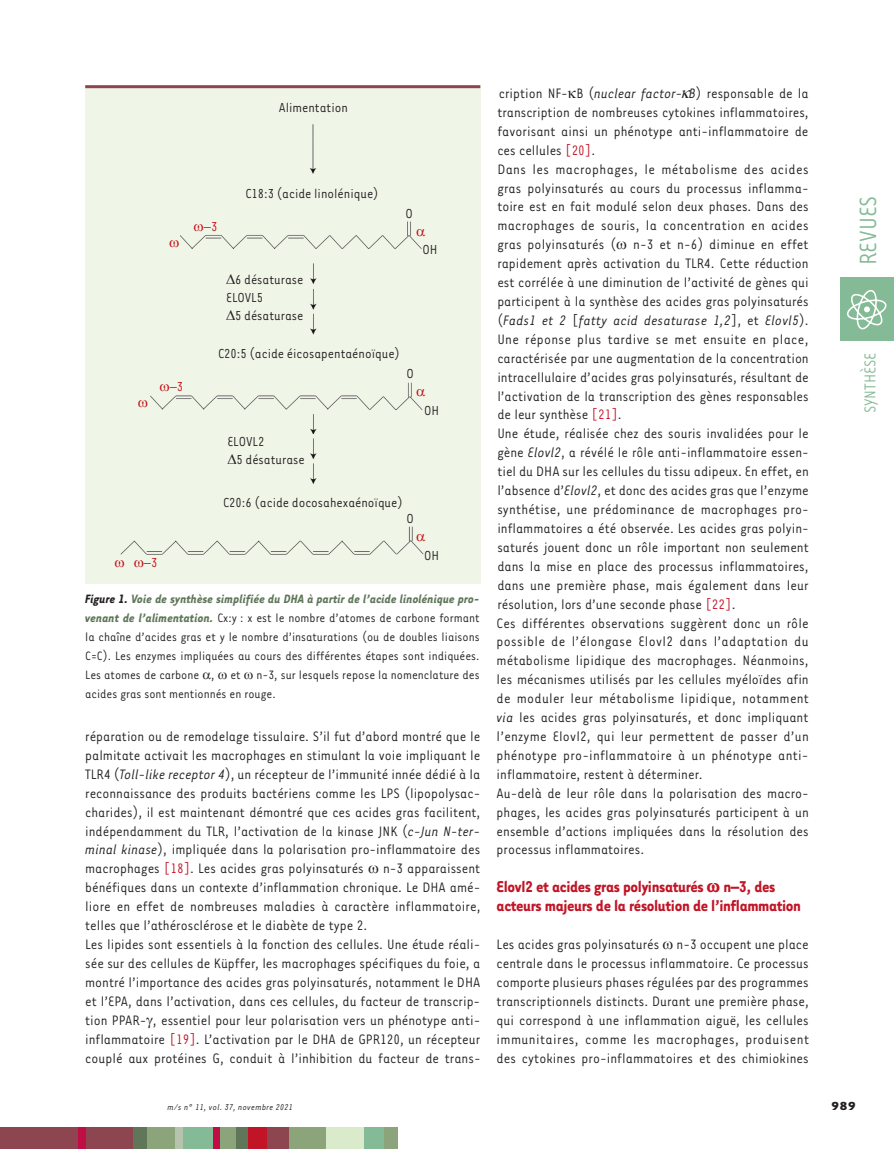
<style>
.page{position:relative;width:894px;height:1149px;background:#fff}
.page>*{position:absolute;margin:0;border:0;box-sizing:border-box;transform-origin:0 0}
.t1{font:27px "Tarzana Narrow";color:#84ba95}
.t2{font:700 18px/18.9px "Tarzana Narrow";letter-spacing:-.02em;color:#c11527}
.t3{font:18px "Tarzana Narrow";color:#84ba95}
.t4{font:15.75px/18.9px "Tarzana Narrow";color:#231f20}
.t5{font:15px/18px "Tarzana Narrow";color:#231f20}
.t6{font:15px "Tarzana Narrow";color:#c4121a}
.t7{font:13.95px/18.9px "Tarzana Narrow";color:#231f20;text-align:justify}
.t8{font:700 13.5px "Tarzana Wide";color:#231f20}
.t9{font:italic 9.75px "Tarzana Narrow";letter-spacing:.025em;color:#231f20}
.s1{font-weight:700;font-style:italic}
.s2{font-weight:700;font-style:italic;color:#5f7659}
.s3{font-style:italic}
.s4{color:#c11527}
</style>
<div class="page">
<div style="left:840px;top:277px;width:53px;height:63px;background:#84ba95"></div>
<svg style="left:847px;top:290px;width:39px;height:39px"></svg>
<div style="left:0;top:1127px;width:134px;height:21px;background:#8d454f"></div>
<div style="left:235px;top:1127px;width:13px;height:21px;background:#5f7659"></div>
<div style="left:78px;top:1127px;width:7px;height:21px;background:#c10d45"></div>
<div style="left:133px;top:1127px;width:22px;height:21px;background:#5f7659"></div>
<div style="left:147px;top:1127px;width:30px;height:21px;background:#8ba479"></div>
<div style="left:175px;top:1127px;width:9px;height:21px;background:#b6c4ad"></div>
<div style="left:183px;top:1127px;width:30px;height:21px;background:#84ba95"></div>
<div style="left:217px;top:1127px;width:19px;height:21px;background:#8ba479"></div>
<div style="left:213px;top:1127px;width:6px;height:21px;background:#c10d45"></div>
<div style="left:248px;top:1127px;width:27px;height:21px;background:#c11527"></div>
<div style="left:287px;top:1127px;width:39px;height:21px;background:#8ba479"></div>
<div style="left:267px;top:1127px;width:21px;height:21px;background:#8d454f"></div>
<div style="left:326px;top:1127px;width:38px;height:21px;background:#daebcb"></div>
<div style="left:364px;top:1127px;width:20px;height:21px;background:#84ba95"></div>
<div style="left:383px;top:1127px;width:14px;height:21px;background:#8ba479"></div>
<div style="left:88px;top:88px;width:392px;height:495px;background:#eff6e8"></div>
<hr style="left:85px;top:85px;width:395px;height:3px;background:#8d454f">
<svg style="left:194px;top:224px;width:9px;height:7px"></svg>
<svg style="left:170px;top:240px;width:9px;height:7px"></svg>
<svg style="left:160px;top:384px;width:9px;height:7px"></svg>
<svg style="left:134px;top:559px;width:9px;height:7px"></svg>
<svg style="left:138px;top:400px;width:10px;height:7px"></svg>
<svg style="left:115px;top:559px;width:9px;height:7px"></svg>
<svg style="left:416px;top:229px;width:9px;height:7px"></svg>
<svg style="left:416px;top:533px;width:9px;height:8px"></svg>
<svg style="left:416px;top:389px;width:9px;height:7px"></svg>
<p class="t5" style="left:279px;top:98px;width:71px">Alimentation</p>
<p class="t6" style="left:170px;top:377px;width:15px">–3</p>
<p class="t6" style="left:204px;top:217px;width:15px">–3</p>
<p class="t5" style="left:245px;top:184px;width:135px">C18:3 (acide linolénique)</p>
<p class="t5" style="left:405px;top:203px;width:9px">O</p>
<p class="t5" style="left:226px;top:270px;width:79px">∆6 désaturase<br>ELOVL5<br>∆5 désaturase</p>
<p class="t5" style="left:218px;top:343px;width:183px">C20:5 (acide éicosapentaénoïque)</p>
<p class="t5" style="left:406px;top:364px;width:9px">O</p>
<p class="t5" style="left:422px;top:240px;width:17px">OH</p>
<p class="t5" style="left:227px;top:431px;width:79px">ELOVL2<br>∆5 désaturase</p>
<p class="t5" style="left:424px;top:401px;width:17px">OH</p>
<p class="t5" style="left:223px;top:493px;width:181px">C20:6 (acide docosahexaénoïque)</p>
<p class="t5" style="left:406px;top:508px;width:9px">O</p>
<p class="t5" style="left:424px;top:545px;width:17px">OH</p>
<p class="t6" style="left:144px;top:553px;width:15px">–3</p>
<p class="t7" style="left:85px;top:588px;width:396px"><span class="s1">Figure 1.</span> <span class="s2">Voie de synthèse simplifiée du DHA à partir de l’acide linolénique pro&shy;venant de l’alimentation.</span> Cx:y : x est le nombre d’atomes de carbone formant la chaîne d’acides gras et y le nombre d’insaturations (ou de doubles liaisons C=C). Les enzymes impliquées au cours des différentes étapes sont indiquées.<br>Les atomes de carbone , et n-3, sur lesquels repose la nomenclature des acides gras sont mentionnés en rouge.</p>
<p class="t4" style="left:85px;top:726px;width:397px">réparation ou de remodelage tissulaire. S’il fut d’abord montré que le palmitate activait les macrophages en stimulant la voie impliquant le TLR4 (<span class="s3">Toll-like receptor 4</span>), un récepteur de l’immunité innée dédié à la reconnaissance des produits bactériens comme les LPS (lipopolysac&shy;charides), il est maintenant démontré que ces acides gras facilitent, indépendamment du TLR, l’activation de la kinase JNK (<span class="s3">c-Jun N-ter&shy;minal kinase</span>), impliquée dans la polarisation pro-inflammatoire des macrophages <span class="s4">[18]</span>. Les acides gras polyinsaturés n-3 apparaissent bénéfiques dans un contexte d’inflammation chronique. Le DHA amé&shy;liore en effet de nombreuses maladies à caractère inflammatoire, telles que l’athérosclérose et le diabète de type 2.<br>Les lipides sont essentiels à la fonction des cellules. Une étude réali&shy;sée sur des cellules de Küpffer, les macrophages spécifiques du foie, a montré l’importance des acides gras polyinsaturés, notamment le DHA et l’EPA, dans l’activation, dans ces cellules, du facteur de transcrip&shy;tion PPAR- , essentiel pour leur polarisation vers un phénotype anti&shy;inflammatoire <span class="s4">[19]</span>. L’activation par le DHA de GPR120, un récepteur couplé aux protéines G, conduit à l’inhibition du facteur de trans-</p>
<p class="t4" style="left:496px;top:83px;width:314px">cription NF- B (<span class="s3">nuclear factor- B</span>) responsable de la transcription de nombreuses cytokines inflammatoires, favorisant ainsi un phénotype anti-inflammatoire de ces cellules <span class="s4">[20]</span>.<br>Dans les macrophages, le métabolisme des acides gras polyinsaturés au cours du processus inflamma&shy;toire est en fait modulé selon deux phases. Dans des macrophages de souris, la concentration en acides gras polyinsaturés ( n-3 et n-6) diminue en effet rapidement après activation du TLR4. Cette réduction est corrélée à une diminution de l’activité de gènes qui participent à la synthèse des acides gras polyinsaturés (<span class="s3">Fads1 et 2</span> [<span class="s3">fatty acid desaturase 1,2</span>], et <span class="s3">Elovl5</span>).<br>Une réponse plus tardive se met ensuite en place, caractérisée par une augmentation de la concentration intracellulaire d’acides gras polyinsaturés, résultant de l’activation de la transcription des gènes responsables de leur synthèse <span class="s4">[21]</span>.<br>Une étude, réalisée chez des souris invalidées pour le gène <span class="s3">Elovl2</span>, a révélé le rôle anti-inflammatoire essen&shy;tiel du DHA sur les cellules du tissu adipeux. En effet, en l’absence d’<span class="s3">Elovl2</span>, et donc des acides gras que l’enzyme synthétise, une prédominance de macrophages pro&shy;inflammatoires a été observée. Les acides gras polyin&shy;saturés jouent donc un rôle important non seulement dans la mise en place des processus inflammatoires, dans une première phase, mais également dans leur résolution, lors d’une seconde phase <span class="s4">[22]</span>.<br>Ces différentes observations suggèrent donc un rôle possible de l’élongase Elovl2 dans l’adaptation du métabolisme lipidique des macrophages. Néanmoins, les mécanismes utilisés par les cellules myéloïdes afin de moduler leur métabolisme lipidique, notamment <span class="s3">via</span> les acides gras polyinsaturés, et donc impliquant l’enzyme Elovl2, qui leur permettent de passer d’un phénotype pro-inflammatoire à un phénotype anti&shy;inflammatoire, restent à déterminer.<br>Au-delà de leur rôle dans la polarisation des macro&shy;phages, les acides gras polyinsaturés participent à un ensemble d’actions impliquées dans la résolution des processus inflammatoires.</p>
<p class="t2" style="left:496px;top:876px;width:306px">Elovl2 et acides gras polyinsaturés n–3, des acteurs majeurs de la résolution de l’inflammation</p>
<p class="t4" style="left:496px;top:934px;width:314px;text-align:justify">Les acides gras polyinsaturés n-3 occupent une place centrale dans le processus inflammatoire. Ce processus comporte plusieurs phases régulées par des programmes transcriptionnels distincts. Durant une première phase, qui correspond à une inflammation aiguë, les cellules immunitaires, comme les macrophages, produisent des cytokines pro-inflammatoires et des chimiokines</p>
<h1 class="t1" style="left:851px;top:265px;width:71px;rotate:-90deg">REVUES</h1>
<p class="t3" style="left:858px;top:413px;width:62px;rotate:-90deg">SYNTHÈSE</p>
<p class="t9" style="left:167px;top:1100px;width:127px">m/s n° 11, vol. 37, novembre 2021</p>
<p class="t8" style="left:830px;top:1097px;width:26px">989</p>
</div>
